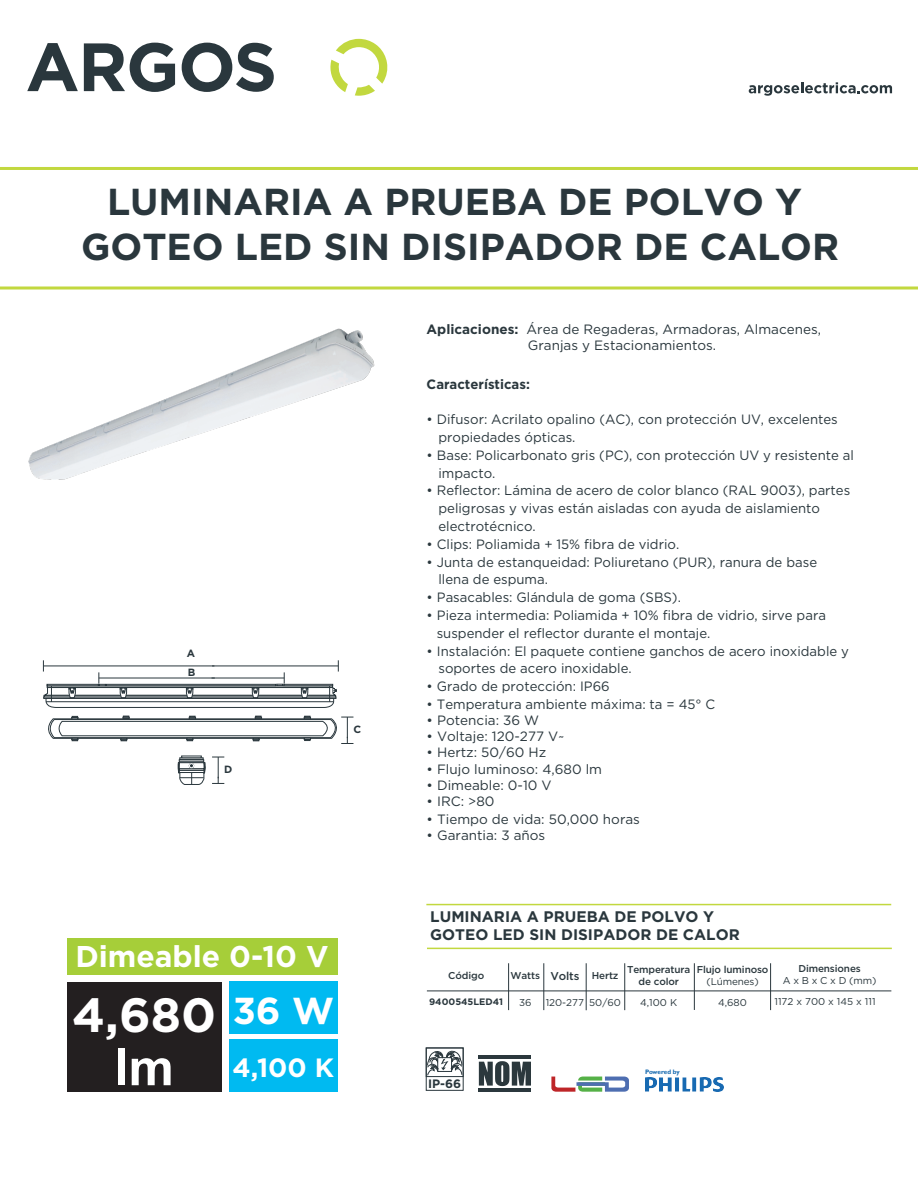
<style>
.page{position:relative;width:918px;height:1188px;background:#fff}
.page>*{position:absolute;margin:0;border:0;box-sizing:border-box;transform-origin:0 0}
.t1{font:700 48px "Gotham";color:#fff}
.t2{font:700 37.5px/45px "Gotham";color:#2a373d;text-align:center}
.t3{font:700 30px "Gotham";color:#fff}
.t4{font:700 26.4px "Gotham";color:#fff}
.t5{font:700 15.3px/18.3px "Gotham";color:#2a373d}
.t6{font:13.5px/17.9px "Gotham";color:#2a373d}
.t7{font:700 13.5px "Gotham";color:#2a373d}
.t8{font:700 12.15px "Gotham";color:#2a373d}
.t9{font:700 10.5px/19px "Gotham";color:#2a373d}
.t10{font:500 9.9px/11.9px "Gotham";letter-spacing:-.01em;color:#2a373d;text-align:center}
.t11{font:9.9px "Gotham";color:#2b383e}
.t12{font:9.9px "Gotham";letter-spacing:-.01em;color:#2a373d}
.t13{font:700 9.3px "Gotham";color:#2a373d}
.t14{font:700 6.45px "Gill Sans";letter-spacing:-.02em;color:#176ab0}
.s1{font-weight:700}
.s2{font-size:11.4px}
</style>
<div class="page">
<svg style="left:749px;top:82px;width:143px;height:14px"></svg>
<img style="left:28px;top:328px;width:347px;height:152px">
<hr style="left:508px;top:963px;width:1px;height:47px;background:#2a373d">
<hr style="left:544px;top:963px;width:1px;height:47px;background:#2a373d">
<hr style="left:586px;top:963px;width:1px;height:47px;background:#2a373d">
<hr style="left:624px;top:963px;width:1px;height:47px;background:#2a373d">
<hr style="left:770px;top:963px;width:1px;height:47px;background:#2a373d">
<hr style="left:694px;top:963px;width:1px;height:47px;background:#2a373d">
<hr style="left:427px;top:991px;width:464px;height:1px;background:#2a373d">
<svg style="left:48px;top:716px;width:305px;height:28px"></svg>
<svg style="left:42px;top:660px;width:297px;height:48px"></svg>
<hr style="left:212px;top:678px;width:72px;height:1px;background:#2a373d">
<div style="left:181px;top:756px;width:20px;height:2px;background:#fff;border:1px solid #2a373d"></div>
<svg style="left:178px;top:759px;width:28px;height:26px"></svg>
<svg style="left:212px;top:757px;width:12px;height:27px"></svg>
<div style="left:426px;top:1048px;width:38px;height:43px;border:1px solid #2a373d"></div>
<div style="left:426px;top:1048px;width:38px;height:29px;border:1px solid #2a373d"></div>
<svg style="left:426px;top:1050px;width:37px;height:26px"></svg>
<svg style="left:551px;top:1077px;width:78px;height:15px"></svg>
<hr style="left:479px;top:1056px;width:52px;height:3px;background:#2b383d">
<hr style="left:479px;top:1089px;width:52px;height:3px;background:#2b383d">
<svg style="left:479px;top:1061px;width:52px;height:25px"></svg>
<img style="left:645px;top:1077px;width:79px;height:15px">
<div style="left:229px;top:982px;width:109px;height:52px;background:#00baf1"></div>
<div style="left:229px;top:1039px;width:109px;height:53px;background:#00baf1"></div>
<div style="left:67px;top:982px;width:154px;height:110px;background:#231f20"></div>
<div style="left:67px;top:939px;width:271px;height:36px;background:#a6ce39"></div>
<div style="left:118px;top:1049px;width:7px;height:36px;background:#fff"></div>
<svg style="left:132px;top:1058px;width:39px;height:27px"></svg>
<svg style="left:27px;top:43px;width:51px;height:48px"></svg>
<svg style="left:84px;top:43px;width:91px;height:49px"></svg>
<svg style="left:182px;top:43px;width:92px;height:49px"></svg>
<svg style="left:330px;top:39px;width:58px;height:57px"></svg>
<hr style="left:0;top:167px;width:918px;height:3px;background:#c2d83f">
<svg style="left:0;top:286px;width:918px;height:4px"></svg>
<hr style="left:426px;top:904px;width:465px;height:1px;background:#c2d83f">
<hr style="left:427px;top:948px;width:465px;height:1px;background:#c2d83f">
<h2 class="t2" style="left:81px;top:179px;width:760px">LUMINARIA A PRUEBA DE POLVO Y<br>GOTEO LED SIN DISIPADOR DE CALOR</h2>
<p class="t9" style="left:187px;top:644px;width:10px">A<br>B</p>
<p class="t9" style="left:224px;top:760px;width:10px">D</p>
<p class="t9" style="left:353px;top:720px;width:9px">C</p>
<h3 class="t3" style="left:75px;top:936px;width:255px">Dimeable 0-10 V</h3>
<h1 class="t1" style="left:72px;top:983px;width:263px">4,680 <sup>36</sup> <sup>W</sup></h1>
<h3 class="t4" style="left:233px;top:1050px;width:103px">4,100 K</h3>
<p class="t6" style="left:427px;top:321px;width:396px;line-height:16.2px;text-align:center"><span class="s1">Aplicaciones:</span> Área de Regaderas, Armadoras, Almacenes,<br>Granjas y Estacionamientos.</p>
<p class="t7" style="left:427px;top:375px;width:105px">Características:</p>
<p class="t6" style="left:438px;top:410px;width:401px;text-indent:-12px">• Difusor: Acrilato opalino (AC), con protección UV, excelentes propiedades ópticas.</p>
<p class="t6" style="left:438px;top:446px;width:417px;text-indent:-12px">• Base: Policarbonato gris (PC), con protección UV y resistente al impacto.</p>
<p class="t6" style="left:438px;top:481px;width:413px;text-indent:-12px">• Reflector: Lámina de acero de color blanco (RAL 9003), partes peligrosas y vivas están aisladas con ayuda de aislamiento electrotécnico.</p>
<p class="t6" style="left:427px;top:535px;width:254px">• Clips: Poliamida + 15% fibra de vidrio.</p>
<p class="t6" style="left:438px;top:553px;width:380px;text-indent:-12px">• Junta de estanqueidad: Poliuretano (PUR), ranura de base llena de espuma.</p>
<p class="t6" style="left:427px;top:588px;width:256px">• Pasacables: Glándula de goma (SBS).</p>
<p class="t6" style="left:437px;top:606px;width:391px;text-indent:-10px">• Pieza intermedia: Poliamida + 10% fibra de vidrio, sirve para suspender el reflector durante el montaje.</p>
<p class="t6" style="left:438px;top:642px;width:412px;text-indent:-12px">• Instalación: El paquete contiene ganchos de acero inoxidable y soportes de acero inoxidable.</p>
<p class="t6" style="left:427px;top:677px;width:185px">• Grado de protección: IP66</p>
<p class="t6" style="left:427px;top:695px;width:290px">• Temperatura ambiente máxima: ta = 45° C</p>
<p class="t6" style="left:427px;top:711px;width:114px">• Potencia: 36 W</p>
<p class="t6" style="left:427px;top:727px;width:140px">• Voltaje: 120-277 V~</p>
<p class="t6" style="left:427px;top:743px;width:121px">• Hertz: 50/60 Hz</p>
<p class="t6" style="left:427px;top:760px;width:177px">• Flujo luminoso: 4,680 lm</p>
<p class="t6" style="left:427px;top:776px;width:127px">• Dimeable: 0-10 V</p>
<p class="t6" style="left:427px;top:792px;width:69px">• IRC: &gt;80</p>
<p class="t6" style="left:427px;top:810px;width:215px">• Tiempo de vida: 50,000 horas</p>
<p class="t6" style="left:427px;top:826px;width:120px">• Garantia: 3 años</p>
<p class="t5" style="left:430px;top:907px;width:311px">LUMINARIA A PRUEBA DE POLVO Y<br>GOTEO LED SIN DISIPADOR DE CALOR</p>
<p class="t10" style="left:448px;top:970px;width:37px">Código</p>
<p class="t10" style="left:511px;top:970px;width:109px">Watts <span class="s2">Volts</span> Hertz</p>
<p class="t10" style="left:627px;top:964px;width:65px">Temperatura de color</p>
<p class="t10" style="left:697px;top:964px;width:73px">Flujo luminoso</p>
<p class="t12" style="left:707px;top:975px;width:54px">(Lúmenes)</p>
<p class="t10" style="left:798px;top:962px;width:64px">Dimensiones</p>
<p class="t12" style="left:783px;top:974px;width:95px">A x B x C x D (mm)</p>
<p class="t13" style="left:429px;top:995px;width:76px">9400545LED41</p>
<p class="t11" style="left:519px;top:996px;width:14px">36</p>
<p class="t11" style="left:546px;top:996px;width:77px">120-277 50/60</p>
<p class="t12" style="left:640px;top:996px;width:38px">4,100 K</p>
<p class="t11" style="left:718px;top:996px;width:30px">4,680</p>
<p class="t8" style="left:428px;top:1076px;width:35px">IP-66</p>
<p class="t14" style="left:645px;top:1068px;width:36px">Powered by</p>
<p class="t11" style="left:775px;top:995px;width:103px">1172 x 700 x 145 x 111</p>
</div>
